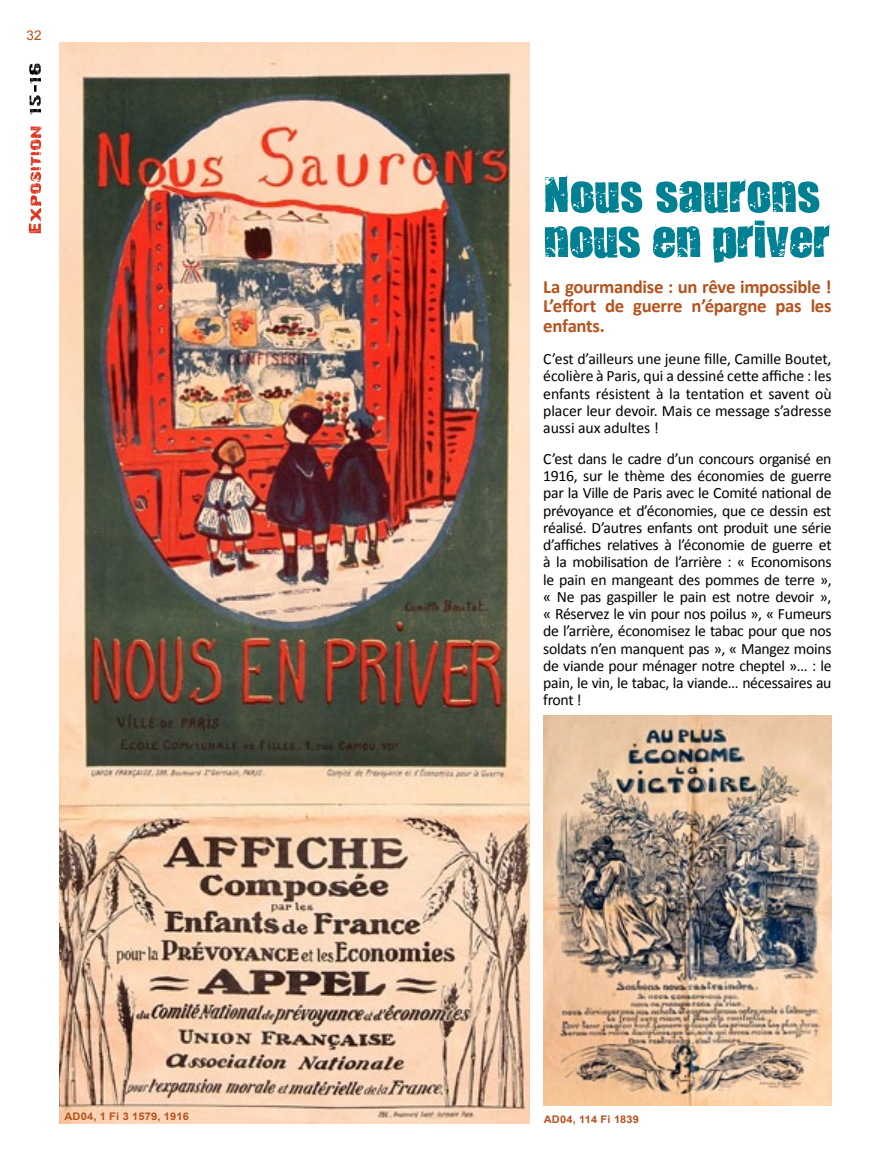
<style>
.page{position:relative;width:893px;height:1170px;background:#fff}
.page>*{position:absolute;margin:0;border:0;box-sizing:border-box;transform-origin:0 0}
.t1{font:700 18.75px/19.5px "Calibri";letter-spacing:-.015em;color:#b5521e;text-align:justify}
.t2{font:15.75px/17.2px "Calibri";letter-spacing:-.02em;color:#000;text-align:justify}
.t3{font:13.5px "Arial";color:#b5521e}
.t4{font:700 10.5px "Arial";letter-spacing:.015em;color:#b5521e;scale:1.05 1}
</style>
<div class="page">
<svg style="left:29px;top:64px;width:12px;height:50px"></svg>
<svg style="left:29px;top:127px;width:12px;height:106px"></svg>
<svg style="left:544px;top:175px;width:286px;height:87px"></svg>
<img style="left:60px;top:43px;width:469px;height:1079px">
<img style="left:544px;top:715px;width:288px;height:389px">
<p class="t3" style="left:27px;top:26px;width:17px">32</p>
<p class="t4" style="left:64px;top:1108px;width:120px">AD04, 1 Fi 3 1579, 1916</p>
<p class="t1" style="left:543px;top:277px;width:290px">La gourmandise : un rêve impossible !<br>L’effort de guerre n’épargne pas les enfants.</p>
<p class="t2" style="left:543px;top:350px;width:290px">C’est d’ailleurs une jeune fille, Camille Boutet, écolière à Paris, qui a dessiné cette affiche : les enfants résistent à la tentation et savent où placer leur devoir. Mais ce message s’adresse aussi aux adultes !</p>
<p class="t2" style="left:543px;top:450px;width:290px">C’est dans le cadre d’un concours organisé en 1916, sur le thème des économies de guerre par la Ville de Paris avec le Comité national de prévoyance et d’économies, que ce dessin est réalisé. D’autres enfants ont produit une série d’affiches relatives à l’économie de guerre et à la mobilisation de l’arrière : « Economisons le pain en mangeant des pommes de terre », « Ne pas gaspiller le pain est notre devoir », « Réservez le vin pour nos poilus », « Fumeurs de l’arrière, économisez le tabac pour que nos soldats n’en manquent pas », « Mangez moins de viande pour ménager notre cheptel »… : le pain, le vin, le tabac, la viande… nécessaires au front !</p>
<p class="t4" style="left:544px;top:1111px;width:92px">AD04, 114 Fi 1839</p>
</div>
